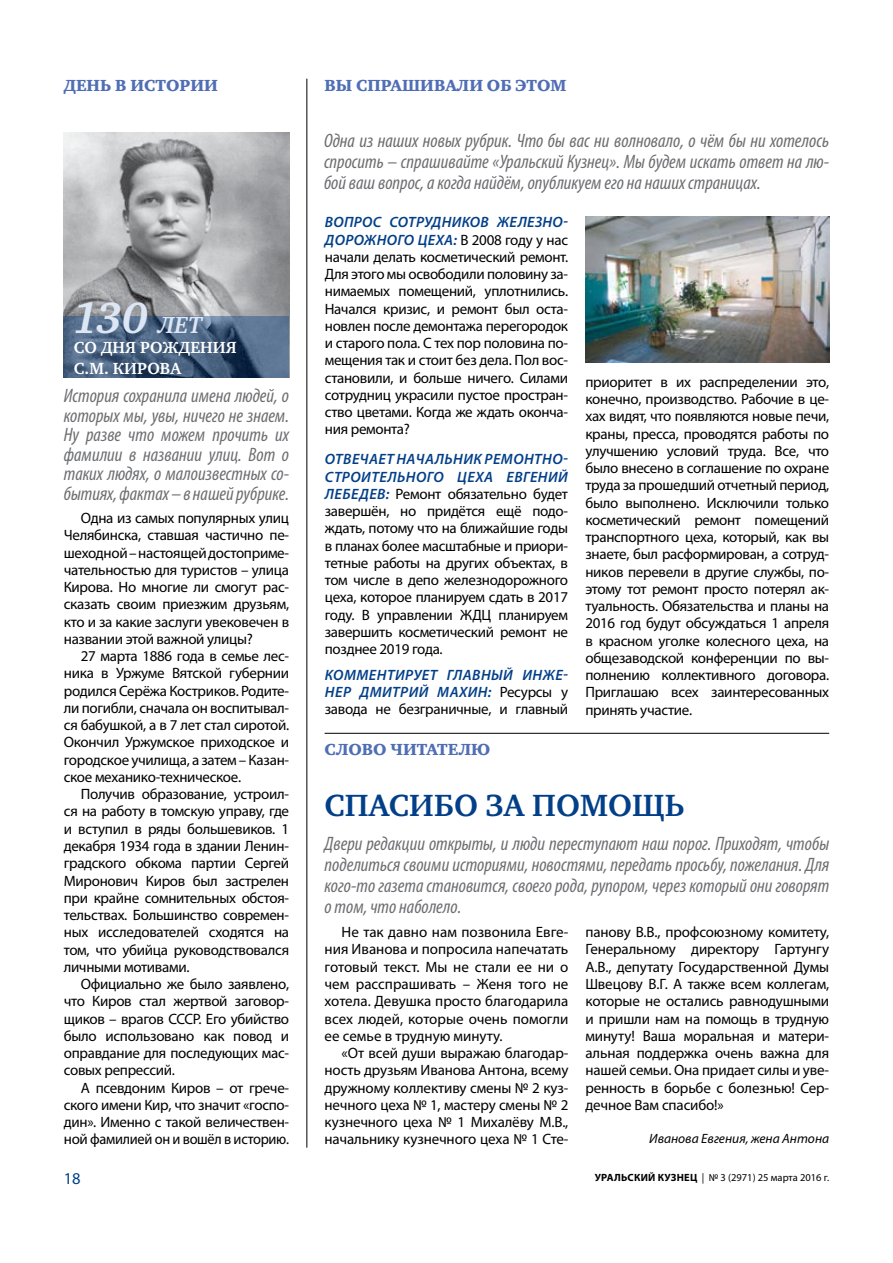
<style>
.page{position:relative;width:893px;height:1263px;background:#fff}
.page>*{position:absolute;margin:0;border:0;box-sizing:border-box;transform-origin:0 0}
.t1{font:italic 700 45px "Charter ITC";color:#dce6f5}
.t2{font:700 31.5px "Charter C";letter-spacing:.005em;color:#023f88}
.t3{font:italic condensed 19.5px/19.5px "Myriad Pro";color:#6d6e71;text-align:justify}
.t4{font:16.5px "Charter Black C";color:#506eb5}
.t5{font:700 16.5px/21px "Charter C";letter-spacing:.005em;color:#fff}
.t6{font:16.5px "Myriad Pro";color:#023f88}
.t7{font:15px/17.2px "Myriad Pro";letter-spacing:-.02em;color:#000;text-align:justify}
.t8{font:italic 600 15px/17.2px "Myriad Pro";letter-spacing:.045em;color:#023f88}
.t9{font:italic 600 15px "Myriad Pro";letter-spacing:.07em;color:#023f88}
.t10{font:italic 13.5px "Myriad Pro";color:#000}
.t11{font:10.5px "Myriad Pro";color:#000}
.s1{font-size:24px}
.s2{font-weight:600;font-style:italic;color:#023f88}
.s3{font-weight:700}
</style>
<div class="page">
<hr style="left:306px;top:79px;width:1px;height:1069px;background:#000">
<img style="left:64px;top:133px;width:225px;height:184px">
<svg style="left:64px;top:317px;width:225px;height:61px;background:#48617f"></svg>
<hr style="left:325px;top:733px;width:504px;height:1px;background:#000">
<img style="left:585px;top:216px;width:245px;height:146px">
<p class="t4" style="left:64px;top:76px;width:13px">ДЕНЬ</p>
<p class="t4" style="left:115px;top:76px;width:29px">В ИСТОРИИ</p>
<p class="t4" style="left:325px;top:76px;width:244px">Вы спрашивали об этом</p>
<h1 class="t1" style="left:72px;top:289px;width:132px">130 <span class="s1">лет</span></h1>
<p class="t5" style="left:74px;top:337px;width:164px">со дня рождения<br>С.М. Кирова</p>
<h3 class="t3" style="left:64px;top:386px;width:227px">История сохранила имена людей, о которых мы, увы, ничего не знаем.<br>Ну разве что можем прочить их фамилии в названии улиц. Вот о таких людях, о малоизвестных со&shy;бытиях, фактах – в нашей рубрике.</h3>
<p class="t7" style="left:64px;top:509px;width:227px;text-indent:17px">Одна из самых популярных улиц Челябинска, ставшая частично пе&shy;шеходной – настоящей достоприме&shy;чательностью для туристов – улица Кирова. Но многие ли смогут рас&shy;сказать своим приезжим друзьям, кто и за какие заслуги увековечен в названии этой важной улицы?</p>
<p class="t7" style="left:64px;top:647px;width:227px;text-indent:17px">27 марта 1886 года в семье лес&shy;ника в Уржуме Вятской губернии родился Серёжа Костриков. Родите&shy;ли погибли, сначала он воспитывал&shy;ся бабушкой, а в 7 лет стал сиротой.<br>Окончил Уржумское приходское и городское училища, а затем – Казан&shy;ское механико-техническое.</p>
<p class="t7" style="left:64px;top:785px;width:227px;text-indent:17px">Получив образование, устроил&shy;ся на работу в томскую управу, где и вступил в ряды большевиков. 1 декабря 1934 года в здании Ленин&shy;градского обкома партии Сергей Миронович Киров был застрелен при крайне сомнительных обстоя&shy;тельствах. Большинство современ&shy;ных исследователей сходятся на том, что убийца руководствовался личными мотивами.</p>
<p class="t7" style="left:64px;top:975px;width:227px;text-indent:17px">Официально же было заявлено, что Киров стал жертвой заговор&shy;щиков – врагов СССР. Его убийство было использовано как повод и оправдание для последующих мас&shy;совых репрессий.</p>
<p class="t7" style="left:64px;top:1079px;width:227px;text-indent:17px">А псевдоним Киров – от грече&shy;ского имени Кир, что значит «госпо&shy;дин». Именно с такой величествен&shy;ной фамилией он и вошёл в историю.</p>
<h3 class="t3" style="left:324px;top:130px;width:507px;line-height:21px">Одна из наших новых рубрик. Что бы вас ни волновало, о чём бы ни хотелось спросить – спрашивайте «Уральский Кузнец». Мы будем искать ответ на лю&shy;бой ваш вопрос, а когда найдём, опубликуем его на наших страницах.</h3>
<p class="t8" style="left:325px;top:213px;width:11px">Воп</p>
<p class="t9" style="left:354px;top:213px;width:109px">рос сотруднико</p>
<p class="t8" style="left:481px;top:213px;width:89px">в железно-</p>
<p class="t8" style="left:325px;top:230px;width:72px">дорожного</p>
<p class="t7" style="left:325px;top:231px;width:245px;text-indent:93px"><span class="s2">цеха:</span> В 2008 году у нас начали делать косметический ремонт.<br>Для этого мы освободили половину за&shy;нимаемых помещений, уплотнились.<br>Начался кризис, и ремонт был оста&shy;новлен после демонтажа перегородок и старого пола. С тех пор половина по&shy;мещения так и стоит без дела. Пол вос&shy;становили, и больше ничего. Силами сотрудниц украсили пустое простран&shy;ство цветами. Когда же ждать оконча&shy;ния ремонта?</p>
<p class="t8" style="left:325px;top:450px;width:245px">Отвечает начальник ремонтно&shy;строительного</p>
<p class="t7" style="left:585px;top:373px;width:245px">приоритет в их распределении это, конечно, производство. Рабочие в це&shy;хах видят, что появляются новые печи, краны, пресса, проводятся работы по улучшению условий труда. Все, что было внесено в соглашение по охране труда за прошедший отчетный период, было выполнено. Исключили только косметический ремонт помещений транспортного цеха, который, как вы знаете, был расформирован, а сотруд&shy;ников перевели в другие службы, по&shy;этому тот ремонт просто потерял ак&shy;туальность. Обязательства и планы на 2016 год будут обсуждаться 1 апреля в красном уголке колесного цеха, на общезаводской конференции по вы&shy;полнению коллективного договора.<br>Приглашаю всех заинтересованных принять участие.</p>
<p class="t7" style="left:325px;top:468px;width:245px;text-indent:133px"><span class="s2">цеха Евгений Лебедев:</span> Ремонт обязательно будет завершён, но придётся ещё подо&shy;ждать, потому что на ближайшие годы в планах более масштабные и приори&shy;тетные работы на других объектах, в том числе в депо железнодорожного цеха, которое планируем сдать в 2017 году. В управлении ЖДЦ планируем завершить косметический ремонт не позднее 2019 года.</p>
<p class="t8" style="left:325px;top:666px;width:21px">Комм</p>
<p class="t7" style="left:325px;top:666px;width:245px;text-indent:44px"><span class="s2">ентирует главный инже&shy;нер Дми трий Махин:</span> Ресурсы у завода не безграничные, и главный</p>
<p class="t4" style="left:325px;top:740px;width:167px">слово читателю</p>
<h2 class="t2" style="left:325px;top:788px;width:361px">Спасибо за помощь</h2>
<p class="t3" style="left:325px;top:833px;width:506px;line-height:21px">Двери редакции открыты, и люди переступают наш порог. Приходят, чтобы поделиться своими историями, новостями, передать просьбу, пожелания. Для кого-то газета становится, своего рода, рупором, через который они говорят о том, что наболело.</p>
<p class="t7" style="left:325px;top:923px;width:245px;text-indent:17px">Не так давно нам позвонила Евге&shy;ния Иванова и попросила напечатать готовый текст. Мы не стали ее ни о чем расспрашивать – Женя того не хотела. Девушка просто благодарила всех людей, которые очень помогли ее семье в трудную минуту.</p>
<p class="t7" style="left:325px;top:1044px;width:245px;text-indent:17px">«От всей души выражаю благодар&shy;ность друзьям Иванова Антона, всему дружному коллективу смены № 2 куз&shy;нечного цеха № 1, мастеру смены № 2 кузнечного цеха № 1 Михалёву М.В., начальнику кузнечного цеха № 1 Сте-</p>
<p class="t7" style="left:585px;top:923px;width:245px">панову В.В., профсоюзному комитету, Генеральному директору Гартунгу А.В., депутату Государственной Думы Швецову В.Г. А также всем коллегам, которые не остались равнодушными и пришли нам на помощь в трудную минуту! Ваша моральная и матери&shy;альная поддержка очень важна для нашей семьи. Она придает силы и уве&shy;ренность в борьбе с болезнью! Сер&shy;дечное Вам спасибо!»</p>
<p class="t10" style="left:649px;top:1130px;width:182px">Иванова Евгения, жена Антона</p>
<p class="t6" style="left:64px;top:1168px;width:18px">18</p>
<p class="t11" style="left:595px;top:1171px;width:236px"><span class="s3">Уральский кузнец</span> | № 3 (2971) 25 марта 2016 г.</p>
</div>
